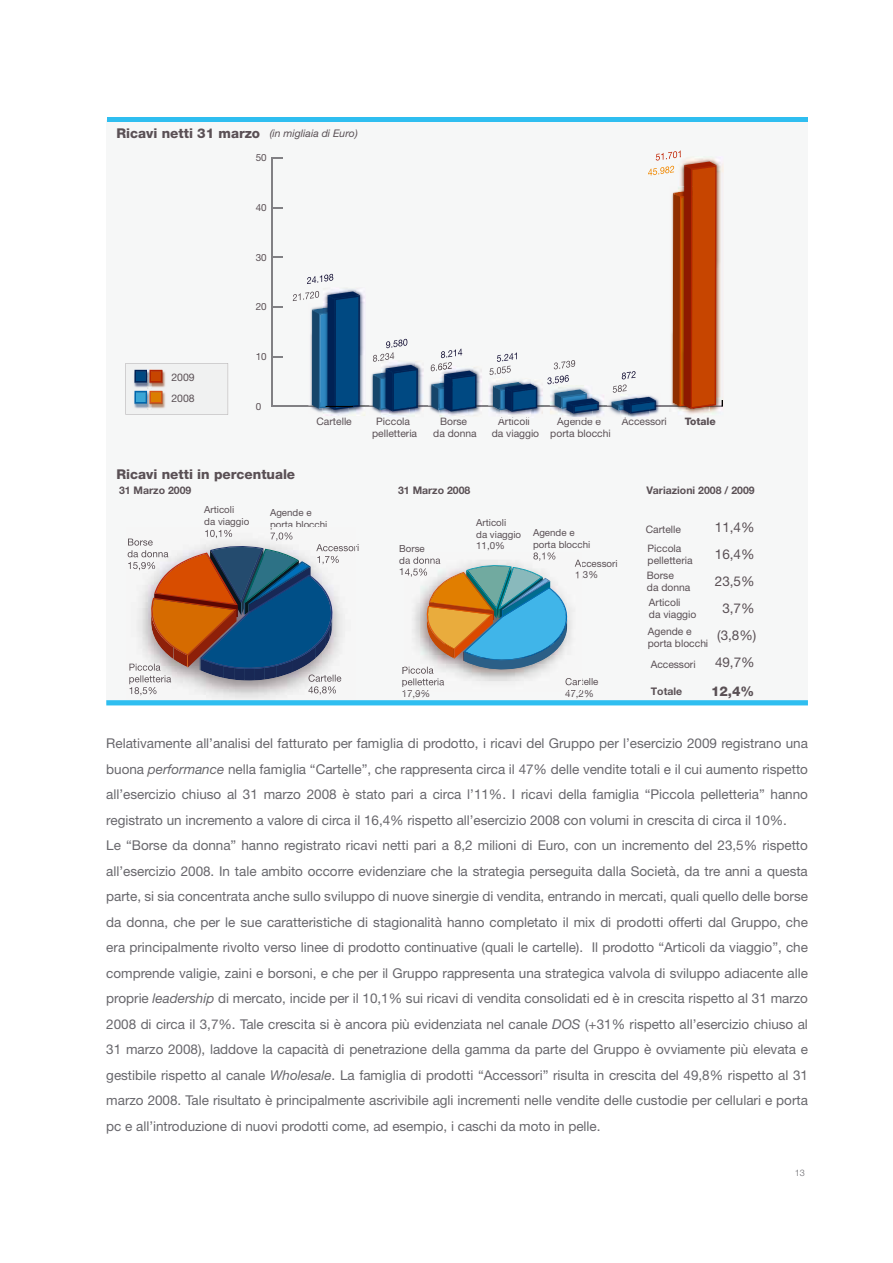
<style>
.page{position:relative;width:893px;height:1263px;background:#fff}
.page>*{position:absolute;margin:0;border:0;box-sizing:border-box;transform-origin:0 0}
.t1{font:13.5px/25.5px "Helvetica Neue LT Std";color:#68676c}
.t2{font:800 13.5px "Helvetica Neue LT Std";color:#5a5055}
.t3{font:13.5px/27.2px "Helvetica Neue LT Std";letter-spacing:-.005em;color:#5a5055;text-align:right}
.t4{font:700 10.5px "Helvetica Neue LT Std";color:#5a5055}
.t5{font:10.5px/21px "Helvetica Neue LT Std";color:#5a5055}
.t6{font:10.35px/12.3px "Helvetica Neue LT Std";color:#5a5055}
.t7{font:800 10.35px "Helvetica Neue LT Std";letter-spacing:-.005em;color:#5a5055}
.t8{font:9.9px "Helvetica Neue LT Std";color:#5a5055}
.t9{font:9.75px/11.7px "Helvetica Neue LT Std";color:#5a5055}
.t10{font:300 9px "Helvetica Neue LT Std";color:#68676c}
.s1{font-weight:400;font-style:italic;font-size:10.5px}
.s2{font-weight:800}
.s3{font-style:italic}
</style>
<div class="page">
<div style="left:107px;top:120px;width:701px;height:584px;background:#f6f7f7"></div>
<svg style="left:307px;top:274px;width:26px;height:10px"></svg>
<svg style="left:126px;top:363px;width:102px;height:51px"></svg>
<img style="left:309px;top:681px;width:32px;height:1px">
<img style="left:308px;top:686px;width:28px;height:9px">
<img style="left:318px;top:544px;width:37px;height:7px">
<img style="left:271px;top:532px;width:21px;height:9px">
<img style="left:205px;top:530px;width:27px;height:8px">
<img style="left:128px;top:539px;width:25px;height:7px">
<img style="left:128px;top:550px;width:19px;height:7px">
<img style="left:128px;top:562px;width:18px;height:8px">
<img style="left:129px;top:664px;width:18px;height:7px">
<img style="left:129px;top:675px;width:42px;height:9px">
<img style="left:130px;top:687px;width:27px;height:8px">
<svg style="left:147px;top:545px;width:194px;height:136px;background:#737175"></svg>
<img style="left:404px;top:556px;width:175px;height:130px">
<img style="left:565px;top:678px;width:16px;height:7px">
<img style="left:533px;top:552px;width:22px;height:8px">
<img style="left:404px;top:557px;width:36px;height:7px">
<img style="left:405px;top:568px;width:19px;height:9px">
<img style="left:404px;top:667px;width:29px;height:7px">
<img style="left:404px;top:685px;width:40px;height:1px">
<img style="left:404px;top:678px;width:40px;height:7px">
<svg style="left:404px;top:690px;width:25px;height:1px"></svg>
<svg style="left:424px;top:560px;width:157px;height:113px"></svg>
<hr style="left:272px;top:406px;width:450px;height:1px;background:#818084">
<hr style="left:271px;top:158px;width:1px;height:248px;background:#818084">
<svg style="left:271px;top:400px;width:12px;height:7px"></svg>
<svg style="left:272px;top:306px;width:11px;height:2px"></svg>
<svg style="left:272px;top:157px;width:11px;height:2px"></svg>
<svg style="left:488px;top:150px;width:235px;height:270px"></svg>
<img style="left:439px;top:411px;width:40px;height:6px">
<img style="left:381px;top:411px;width:39px;height:5px">
<img style="left:323px;top:288px;width:42px;height:128px">
<svg style="left:293px;top:291px;width:189px;height:120px"></svg>
<hr style="left:108px;top:117px;width:700px;height:4px;background:#2fbef0">
<div style="left:106px;top:700px;width:702px;height:5px;background:#2fbef0"></div>
<p class="t2" style="left:117px;top:125px;width:243px">Ricavi netti 31 marzo <span class="s1">(in migliaia di Euro)</span></p>
<p class="t8" style="left:256px;top:152px;width:12px">50</p>
<p class="t8" style="left:256px;top:202px;width:12px">40</p>
<p class="t8" style="left:256px;top:251px;width:12px">30</p>
<p class="t8" style="left:256px;top:301px;width:12px">20</p>
<p class="t5" style="left:171px;top:366px;width:25px">2009<br>2008</p>
<p class="t8" style="left:256px;top:351px;width:12px">10</p>
<p class="t8" style="left:256px;top:400px;width:7px">0</p>
<p class="t6" style="left:316px;top:415px;width:37px">Cartelle</p>
<p class="t6" style="left:372px;top:415px;width:46px;text-align:center">Piccola pelletteria</p>
<p class="t6" style="left:433px;top:415px;width:45px;text-align:center">Borse<br>da donna</p>
<p class="t6" style="left:492px;top:415px;width:49px;text-align:center">Articoli<br>da viaggio</p>
<p class="t6" style="left:550px;top:415px;width:62px;text-align:center">Agende e porta blocchi</p>
<p class="t6" style="left:622px;top:415px;width:46px">Accessori</p>
<p class="t7" style="left:685px;top:415px;width:33px">Totale</p>
<p class="t2" style="left:117px;top:466px;width:180px">Ricavi netti in percentuale</p>
<p class="t4" style="left:119px;top:483px;width:74px">31 Marzo 2009</p>
<p class="t4" style="left:398px;top:483px;width:74px">31 Marzo 2008</p>
<p class="t4" style="left:646px;top:483px;width:110px">Variazioni 2008 / 2009</p>
<p class="t9" style="left:204px;top:504px;width:46px">Articoli<br>da viaggio</p>
<p class="t9" style="left:270px;top:506px;width:59px">Agende e porta blocchi</p>
<p class="t9" style="left:476px;top:516px;width:46px">Articoli<br>da viaggio</p>
<p class="t9" style="left:399px;top:542px;width:27px">Borse</p>
<p class="t9" style="left:476px;top:540px;width:30px">11,0%</p>
<p class="t9" style="left:533px;top:526px;width:59px">Agende e porta blocchi</p>
<p class="t9" style="left:575px;top:557px;width:44px">Accessori<br>1,3%</p>
<p class="t9" style="left:402px;top:687px;width:30px">17,9%</p>
<p class="t9" style="left:565px;top:676px;width:35px">Cartelle<br>47,2%</p>
<p class="t3" style="left:711px;top:514px;width:47px">11,4%<br>16,4%<br>23,5%<br>3,7% (3,8%)<br>49,7%<br><span class="s2">12,4%</span></p>
<p class="t6" style="left:646px;top:519px;width:37px;line-height:19.2px">Cartelle<br>Piccola</p>
<p class="t6" style="left:647px;top:553px;width:47px;line-height:14.7px">pelletteria<br>Borse</p>
<p class="t6" style="left:647px;top:580px;width:45px;line-height:14.7px">da donna<br>Articoli</p>
<p class="t6" style="left:648px;top:606px;width:50px;line-height:16.2px">da viaggio<br>Agende e</p>
<p class="t6" style="left:648px;top:633px;width:62px;line-height:21px">porta blocchi<br>Accessori</p>
<p class="t4" style="left:651px;top:685px;width:33px">Totale</p>
<p class="t1" style="left:106px;top:730px;width:703px">Relativamente all’analisi del fatturato per famiglia di prodotto, i ricavi del Gruppo per l’esercizio 2009 registrano una buona <span class="s3">performance</span> nella famiglia “Cartelle”, che rappresenta circa il 47% delle vendite totali e il cui aumento rispetto all’esercizio chiuso al 31 marzo 2008 è stato pari a circa l’11%. I ricavi della famiglia “Piccola pelletteria” hanno registrato un incremento a valore di circa il 16,4% rispetto all’esercizio 2008 con volumi in crescita di circa il 10%.<br>Le “Borse da donna” hanno registrato ricavi netti pari a 8,2 milioni di Euro, con un incremento del 23,5% rispetto all’esercizio 2008. In tale ambito occorre evidenziare che la strategia perseguita dalla Società, da tre anni a questa parte, si sia concentrata anche sullo sviluppo di nuove sinergie di vendita, entrando in mercati, quali quello delle borse da donna, che per le sue caratteristiche di stagionalità hanno completato il mix di prodotti offerti dal Gruppo, che era principalmente rivolto verso linee di prodotto continuative (quali le cartelle). Il prodotto “Articoli da viaggio”, che comprende valigie, zaini e borsoni, e che per il Gruppo rappresenta una strategica valvola di sviluppo adiacente alle proprie <span class="s3">leadership</span> di mercato, incide per il 10,1% sui ricavi di vendita consolidati ed è in crescita rispetto al 31 marzo 2008 di circa il 3,7%. Tale crescita si è ancora più evidenziata nel canale <span class="s3">DOS</span> (+31% rispetto all’esercizio chiuso al 31 marzo 2008), laddove la capacità di penetrazione della gamma da parte del Gruppo è ovviamente più elevata e gestibile rispetto al canale <span class="s3">Wholesale</span>. La famiglia di prodotti “Accessori” risulta in crescita del 49,8% rispetto al 31 marzo 2008. Tale risultato è principalmente ascrivibile agli incrementi nelle vendite delle custodie per cellulari e porta pc e all’introduzione di nuovi prodotti come, ad esempio, i caschi da moto in pelle.</p>
<p class="t10" style="left:795px;top:1167px;width:12px">13</p>
</div>
